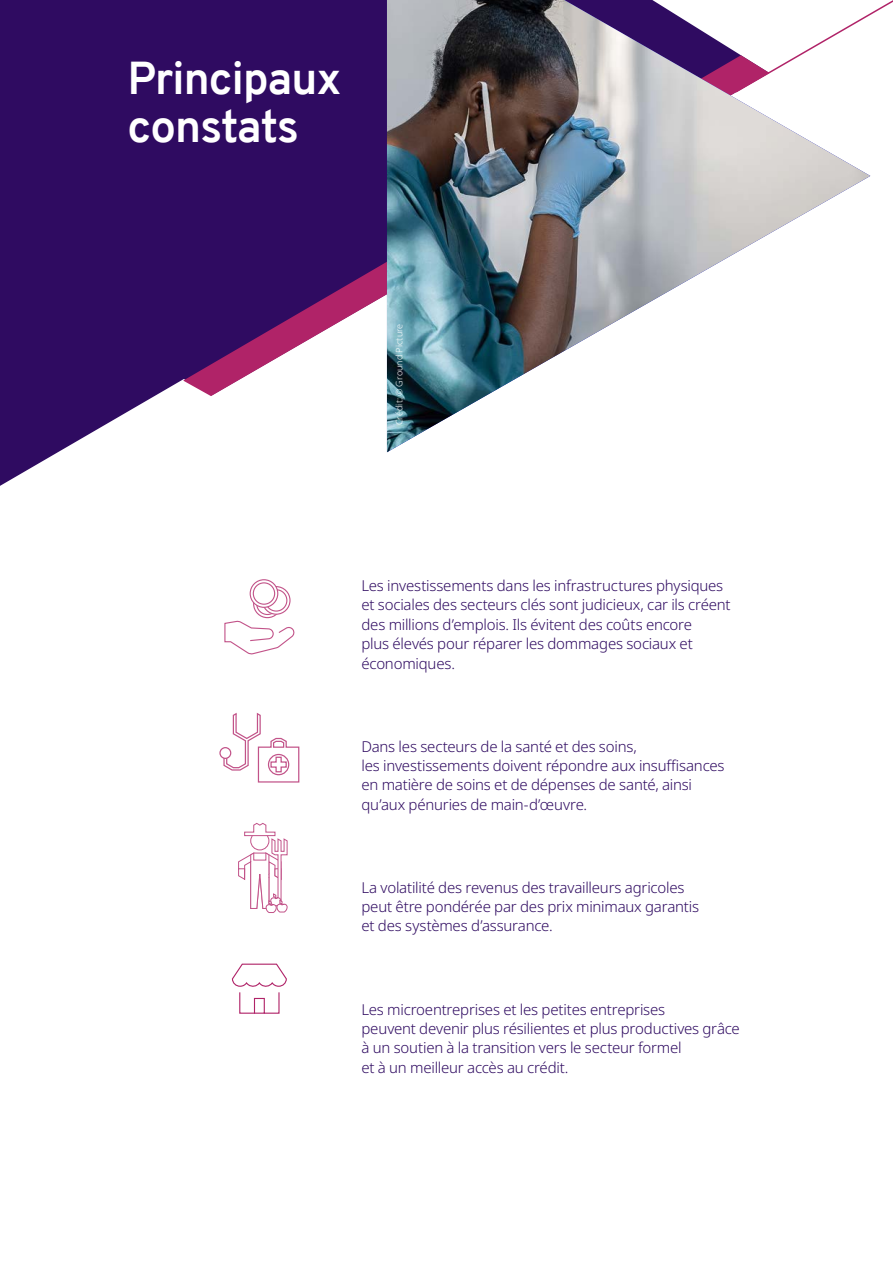
<style>
.page{position:relative;width:893px;height:1263px;background:#fff}
.page>*{position:absolute;margin:0;border:0;box-sizing:border-box;transform-origin:0 0}
.KeyFindings_title{font:700 45px/48px "Overpass";letter-spacing:-.02em;color:#fff}
.Key_findings_body_te{font:300 15px/19.4px "Noto Sans";letter-spacing:-.015em;color:#2f0b61}
.t1{font:300 9px "Noto Sans";letter-spacing:.005em;color:#fff}
</style>
<div class="page">
<svg style="left:0;top:0;width:388px;height:486px;fill:#2f0b61"></svg>
<svg style="left:183px;top:55px;width:204px;height:341px;fill:#2f0b61"></svg>
<svg style="left:870px;top:0;width:23px;height:15px"></svg>
<img style="left:387px;top:0;width:483px;height:452px">
<svg style="left:224px;top:620px;width:71px;height:35px"></svg>
<svg style="left:254px;top:590px;width:27px;height:28px"></svg>
<div style="left:253px;top:589px;width:29px;height:29px;border:1px solid #c25389;border-radius:50%"></div>
<svg style="left:257px;top:593px;width:21px;height:21px"></svg>
<div style="left:256px;top:593px;width:23px;height:22px;border:1px solid #c25389;border-radius:50%"></div>
<svg style="left:262px;top:587px;width:28px;height:27px"></svg>
<div style="left:262px;top:586px;width:29px;height:29px;border:1px solid #c25389;border-radius:50%"></div>
<svg style="left:266px;top:590px;width:21px;height:21px"></svg>
<div style="left:265px;top:589px;width:22px;height:23px;border:1px solid #c25389;border-radius:50%"></div>
<svg style="left:250px;top:580px;width:28px;height:27px"></svg>
<div style="left:250px;top:579px;width:28px;height:29px;border:1px solid #c25389;border-radius:50%"></div>
<div style="left:253px;top:583px;width:22px;height:21px;background:#fff;border-radius:50%"></div>
<div style="left:253px;top:582px;width:22px;height:23px;border:1px solid #c25389;border-radius:50%"></div>
<svg style="left:223px;top:712px;width:77px;height:71px"></svg>
<div style="left:220px;top:748px;width:11px;height:10px;background:#fff;border-radius:50%"></div>
<div style="left:219px;top:747px;width:12px;height:12px;border:1px solid #c25389;border-radius:50%"></div>
<svg style="left:238px;top:823px;width:50px;height:90px"></svg>
<svg style="left:231px;top:963px;width:56px;height:51px"></svg>
<h1 class="KeyFindings_title" style="left:128px;top:54px;width:216px">Principaux constats</h1>
<p class="t1" style="left:393px;top:425px;width:103px;rotate:-90deg">Crédit: © Ground Picture</p>
<p class="Key_findings_body_te" style="left:361px;top:576px;width:371px">Les investissements dans les infrastructures physiques et sociales des secteurs clés sont judicieux, car ils créent des millions d’emplois. Ils évitent des coûts encore<br>plus élevés pour réparer les dommages sociaux et économiques.</p>
<p class="Key_findings_body_te" style="left:361px;top:737px;width:365px">Dans les secteurs de la santé et des soins,<br>les investissements doivent répondre aux insuffisances en matière de soins et de dépenses de santé, ainsi qu’aux pénuries de main-d’œuvre.</p>
<p class="Key_findings_body_te" style="left:361px;top:878px;width:339px">La volatilité des revenus des travailleurs agricoles peut être pondérée par des prix minimaux garantis et des systèmes d’assurance.</p>
<p class="Key_findings_body_te" style="left:361px;top:1000px;width:380px">Les microentreprises et les petites entreprises<br>peuvent devenir plus résilientes et plus productives grâce à un soutien à la transition vers le secteur formel<br>et à un meilleur accès au crédit.</p>
</div>
